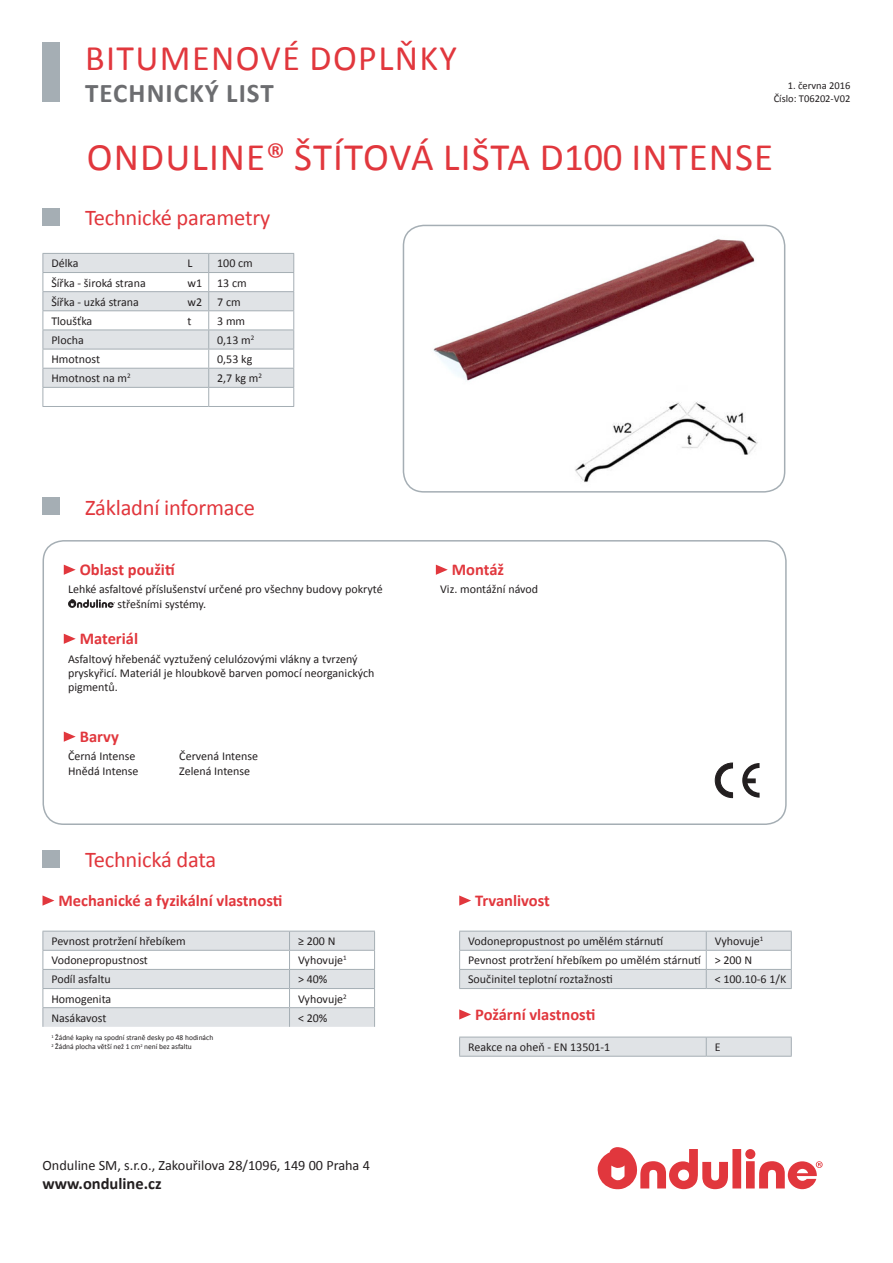
<style>
.page{position:relative;width:893px;height:1263px;background:#fff}
.page>*{position:absolute;margin:0;border:0;box-sizing:border-box;transform-origin:0 0}
.t1{font:39px "Calibri";letter-spacing:.03em;color:#e1373d}
.t2{font:36px "Calibri";letter-spacing:.04em;color:#e1373d}
.t3{font:700 27px "Calibri";letter-spacing:.04em;color:#6c6d70}
.t4{font:22.5px "Calibri";letter-spacing:-.01em;color:#e1373d}
.t5{font:700 16.5px "Calibri";color:#e1373d}
.t6{font:700 16.5px "Calibri";color:#231f20}
.t7{font:14.25px "Calibri";color:#231f20}
.t8{font:12px/14.4px "Calibri";color:#231f20}
.t9{font:10.5px "Calibri";color:#231f20}
.t10{font:7.5px "Calibri";color:#231f20}
</style>
<div class="page">
<div style="left:43px;top:43px;width:17px;height:59px;background:#a5aeb4"></div>
<div style="left:43px;top:208px;width:17px;height:17px;background:#a5aeb4"></div>
<div style="left:43px;top:498px;width:17px;height:17px;background:#a5aeb4"></div>
<div style="left:43px;top:850px;width:17px;height:17px;background:#a5aeb4"></div>
<svg style="left:43px;top:253px;width:251px;height:153px"></svg>
<hr style="left:43px;top:406px;width:136px;height:1px;background:#a5aeb4">
<hr style="left:179px;top:406px;width:30px;height:1px;background:#a5aeb4">
<hr style="left:209px;top:406px;width:85px;height:1px;background:#a5aeb4">
<img style="left:409px;top:225px;width:370px;height:267px">
<div style="left:403px;top:225px;width:382px;height:268px;border:2px solid #a5aeb4;border-radius:21px"></div>
<div style="left:43px;top:540px;width:744px;height:285px;border:2px solid #a5aeb4;border-radius:21px"></div>
<svg style="left:64px;top:565px;width:12px;height:10px"></svg>
<svg style="left:68px;top:599px;width:47px;height:9px"></svg>
<svg style="left:64px;top:634px;width:12px;height:10px"></svg>
<svg style="left:64px;top:731px;width:12px;height:11px"></svg>
<svg style="left:436px;top:565px;width:12px;height:10px"></svg>
<svg style="left:43px;top:895px;width:11px;height:11px"></svg>
<svg style="left:459px;top:895px;width:12px;height:11px"></svg>
<svg style="left:459px;top:1009px;width:12px;height:10px"></svg>
<svg style="left:714px;top:762px;width:19px;height:36px"></svg>
<svg style="left:742px;top:763px;width:18px;height:35px"></svg>
<svg style="left:597px;top:1147px;width:226px;height:42px"></svg>
<svg style="left:43px;top:931px;width:332px;height:96px"></svg>
<svg style="left:459px;top:931px;width:333px;height:57px"></svg>
<hr style="left:459px;top:988px;width:247px;height:1px;background:#a5aeb4">
<hr style="left:706px;top:988px;width:86px;height:1px;background:#a5aeb4">
<svg style="left:459px;top:1037px;width:333px;height:19px;background:#dce0e3"></svg>
<hr style="left:459px;top:1056px;width:247px;height:1px;background:#a5aeb4">
<hr style="left:706px;top:1056px;width:86px;height:1px;background:#a5aeb4">
<p class="t2" style="left:85px;top:35px;width:374px">BITUMENOVÉ DOPLŇKY</p>
<p class="t3" style="left:85px;top:76px;width:190px">TECHNICKÝ LIST</p>
<p class="t1" style="left:87px;top:132px;width:688px">ONDULINE® ŠTÍTOVÁ LIŠTA D100 INTENSE</p>
<p class="t4" style="left:85px;top:204px;width:187px">Technické parametry</p>
<p class="t9" style="left:788px;top:78px;width:64px">1. června 2016</p>
<p class="t9" style="left:774px;top:92px;width:78px">Číslo: T06202-V02</p>
<p class="t8" style="left:51px;top:256px;width:29px">Délka</p>
<p class="t8" style="left:187px;top:256px;width:7px">L</p>
<p class="t8" style="left:217px;top:256px;width:37px">100 cm</p>
<p class="t8" style="left:51px;top:275px;width:96px">Šířka - široká strana</p>
<p class="t8" style="left:187px;top:275px;width:16px">w1</p>
<p class="t8" style="left:217px;top:275px;width:31px">13 cm</p>
<p class="t8" style="left:51px;top:295px;width:89px">Šířka - uzká strana</p>
<p class="t8" style="left:187px;top:295px;width:16px">w2</p>
<p class="t8" style="left:217px;top:295px;width:25px">7 cm</p>
<p class="t8" style="left:51px;top:314px;width:42px">Tloušťka</p>
<p class="t8" style="left:187px;top:314px;width:6px">t</p>
<p class="t8" style="left:217px;top:314px;width:29px">3 mm</p>
<p class="t8" style="left:51px;top:333px;width:34px">Plocha</p>
<p class="t8" style="left:217px;top:333px;width:39px">0,13 m<sup>2</sup></p>
<p class="t8" style="left:51px;top:352px;width:50px">Hmotnost</p>
<p class="t8" style="left:217px;top:352px;width:37px">0,53 kg</p>
<p class="t8" style="left:51px;top:371px;width:81px">Hmotnost na m<sup>2</sup></p>
<p class="t8" style="left:217px;top:371px;width:46px">2,7 kg m<sup>2</sup></p>
<p class="t4" style="left:85px;top:493px;width:171px">Základní informace</p>
<p class="t5" style="left:80px;top:559px;width:97px">Oblast použití</p>
<p class="t8" style="left:118px;top:582px;width:267px;text-indent:-50px">Lehké asfaltové příslušenství určené pro všechny budovy pokryté střešními systémy.</p>
<p class="t5" style="left:80px;top:628px;width:60px">Materiál</p>
<p class="t8" style="left:68px;top:651px;width:308px">Asfaltový hřebenáč vyztužený celulózovými vlákny a tvrzený pryskyřicí. Materiál je hloubkově barven pomocí neorganických pigmentů.</p>
<p class="t5" style="left:80px;top:726px;width:41px">Barvy</p>
<p class="t8" style="left:68px;top:749px;width:69px">Černá Intense</p>
<p class="t8" style="left:179px;top:749px;width:80px">Červená Intense</p>
<p class="t8" style="left:68px;top:764px;width:72px">Hnědá Intense</p>
<p class="t8" style="left:179px;top:764px;width:72px">Zelená Intense</p>
<p class="t4" style="left:85px;top:845px;width:133px">Technická data</p>
<p class="t5" style="left:452px;top:559px;width:54px">Montáž</p>
<p class="t8" style="left:440px;top:582px;width:100px">Viz. montážní návod</p>
<p class="t5" style="left:58px;top:890px;width:225px">Mechanické a fyzikální vlastnosti</p>
<p class="t5" style="left:475px;top:890px;width:76px">Trvanlivost</p>
<p class="t8" style="left:51px;top:934px;width:136px">Pevnost protržení hřebíkem</p>
<p class="t8" style="left:298px;top:934px;width:39px">≥ 200 N</p>
<p class="t8" style="left:51px;top:953px;width:98px">Vodonepropustnost</p>
<p class="t8" style="left:298px;top:953px;width:50px">Vyhovuje<sup>1</sup></p>
<p class="t8" style="left:51px;top:972px;width:61px">Podíl asfaltu</p>
<p class="t8" style="left:298px;top:972px;width:31px">&gt; 40%</p>
<p class="t8" style="left:51px;top:991px;width:61px">Homogenita</p>
<p class="t8" style="left:298px;top:991px;width:50px">Vyhovuje<sup>2</sup></p>
<p class="t8" style="left:51px;top:1010px;width:56px">Nasákavost</p>
<p class="t8" style="left:298px;top:1010px;width:31px">&lt; 20%</p>
<p class="t10" style="left:51px;top:1033px;width:163px"><sup>1</sup> Žádné kapky na spodní straně desky po 48 hodinách</p>
<p class="t10" style="left:51px;top:1042px;width:142px"><sup>2</sup> Žádná plocha větší než 1 cm<sup>2</sup> není bez asfaltu</p>
<p class="t7" style="left:43px;top:1156px;width:329px">Onduline SM, s.r.o., Zakouřilova 28/1096, 149 00 Praha 4</p>
<p class="t6" style="left:43px;top:1173px;width:121px">www.onduline.cz</p>
<p class="t8" style="left:468px;top:934px;width:197px">Vodonepropustnost po umělém stárnutí</p>
<p class="t8" style="left:715px;top:934px;width:50px">Vyhovuje<sup>1</sup></p>
<p class="t8" style="left:468px;top:953px;width:234px">Pevnost protržení hřebíkem po umělém stárnutí</p>
<p class="t8" style="left:715px;top:953px;width:39px">&gt; 200 N</p>
<p class="t8" style="left:468px;top:972px;width:146px">Součinitel teplotní roztažnosti</p>
<p class="t8" style="left:715px;top:972px;width:73px">&lt; 100.10-6 1/K</p>
<p class="t5" style="left:475px;top:1003px;width:122px">Požární vlastnosti</p>
<p class="t8" style="left:468px;top:1040px;width:144px">Reakce na oheň - EN 13501-1</p>
<p class="t8" style="left:715px;top:1040px;width:7px">E</p>
</div>
